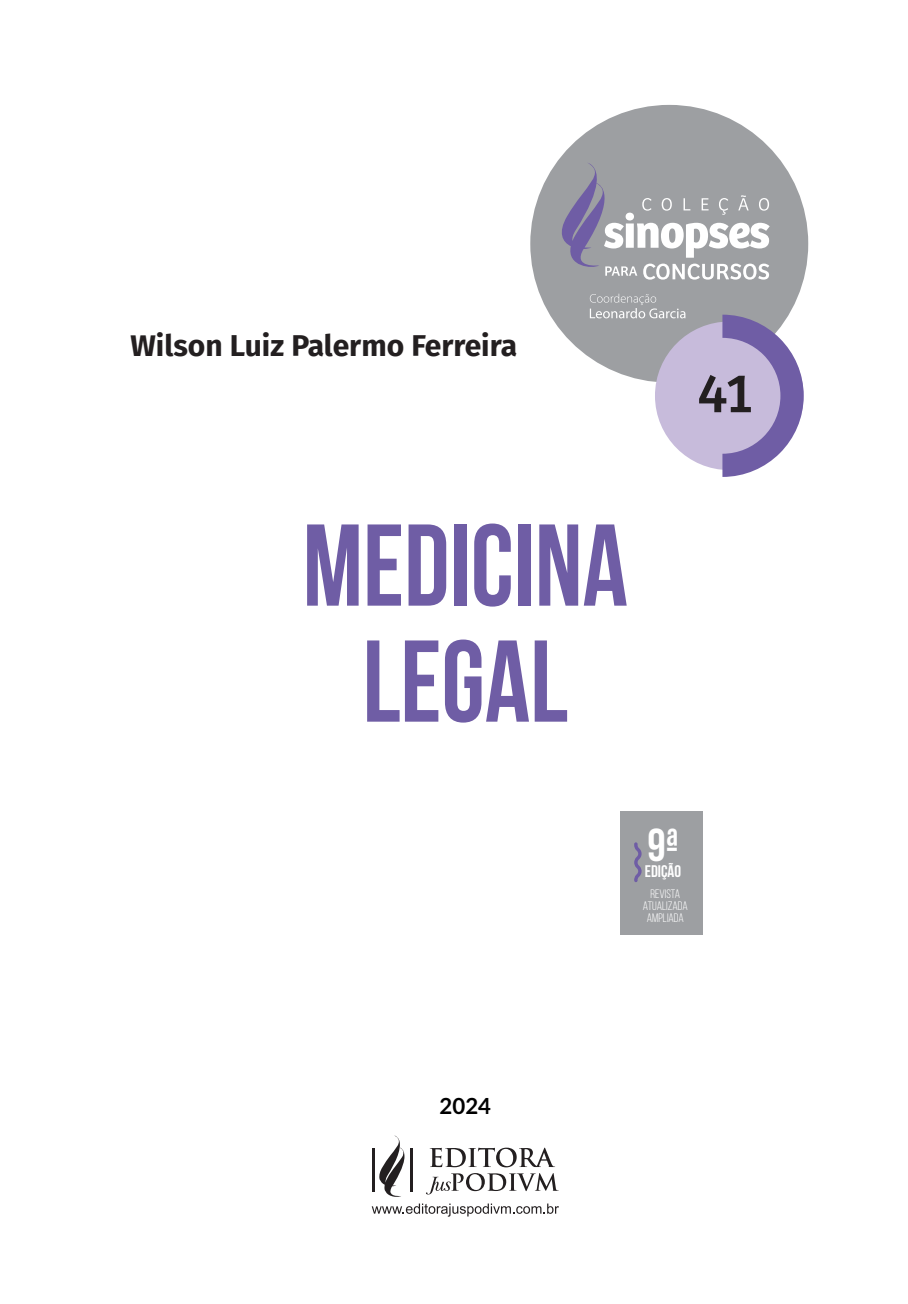
<style>
.page{position:relative;width:908px;height:1304px;background:#fff}
.page>*{position:absolute;margin:0;border:0;box-sizing:border-box;transform-origin:0 0}
.t1{font:700 116px/116px "Bebas Neue";color:#6f5da5;text-align:center;scale:.96 1}
.t2{font:56.6px "Bree";color:#231f20}
.t3{font:700 46.2px "Bebas Neue";color:#fff}
.t4{font:700 30px "Fira Sans";color:#231f20}
.texto{font:700 22.2px "Lato";color:#000}
.t5{font:700 16.8px "Bebas Neue";color:#fff}
.t6{font:12.2px "Bebas Neue";color:#fff}
</style>
<div class="page">
<svg style="left:379px;top:1135px;width:25px;height:62px"></svg>
<hr style="left:372px;top:1148px;width:2px;height:43px;background:#231f20">
<hr style="left:410px;top:1148px;width:2px;height:43px;background:#231f20">
<svg style="left:429px;top:1148px;width:126px;height:19px"></svg>
<svg style="left:426px;top:1173px;width:132px;height:21px"></svg>
<svg style="left:371px;top:1203px;width:187px;height:14px"></svg>
<div style="left:620px;top:812px;width:83px;height:123px;background:#9d9fa2"></div>
<svg style="left:634px;top:842px;width:7px;height:40px"></svg>
<div style="left:530px;top:105px;width:277px;height:278px;background:#9d9fa2;border-radius:50%"></div>
<svg style="left:562px;top:163px;width:207px;height:117px"></svg>
<svg style="left:589px;top:294px;width:96px;height:24px"></svg>
<div style="left:654px;top:322px;width:149px;height:148px;background:#c7bbdb;border-radius:50%"></div>
<svg style="left:722px;top:315px;width:81px;height:162px"></svg>
<p class="t4" style="left:130px;top:320px;width:388px">Wilson Luiz Palermo Ferreira</p>
<p class="t2" style="left:697px;top:360px;width:56px">41</p>
<p class="t1" style="left:302px;top:506px;width:340px">MEDICINA<br>LEGAL</p>
<p class="t3" style="left:647px;top:819px;width:33px">9ª</p>
<p class="t5" style="left:644px;top:862px;width:38px">edição</p>
<p class="t6" style="left:650px;top:887px;width:31px">REVISTA</p>
<p class="t6" style="left:642px;top:899px;width:47px">ATUALIZADA</p>
<p class="t6" style="left:646px;top:911px;width:39px">AMPLIADA</p>
<p class="texto" style="left:439px;top:1089px;width:53px">2024</p>
</div>
